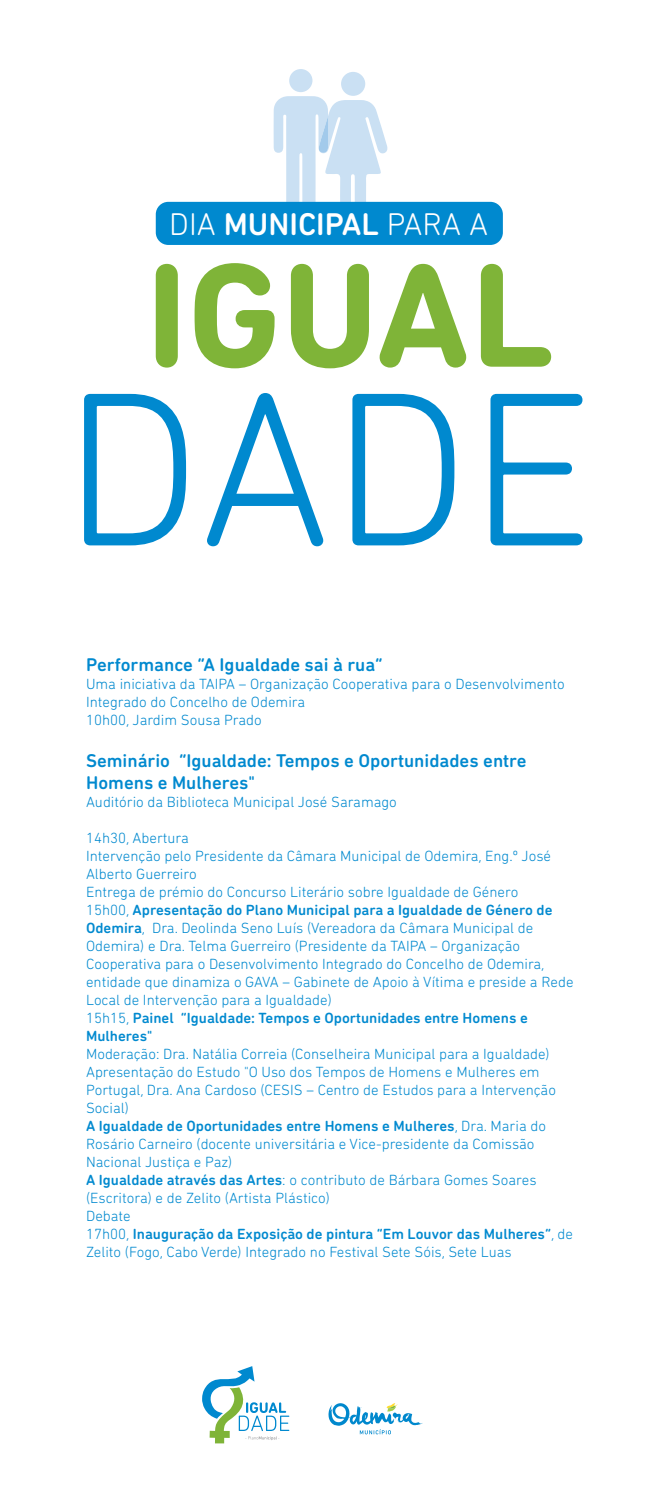
<style>
.page{position:relative;width:660px;height:1489px;background:#fff}
.page>*{position:absolute;margin:0;border:0;box-sizing:border-box;transform-origin:0 0}
.t1{font:500 32px "DIN Next Rounded LT Pro";color:#fff}
.t2{font:500 18.75px/22.5px "DIN Next Rounded LT Pro";color:#0089cf}
.t3{font:300 15px/18px "DIN Next Rounded LT Pro";color:#0089cf}
.s1{font-weight:300}
.s2{font-weight:500}
</style>
<div class="page">
<svg style="left:274px;top:69px;width:114px;height:133px"></svg>
<svg style="left:156px;top:264px;width:22px;height:103px;background:#84b741"></svg>
<svg style="left:195px;top:263px;width:80px;height:105px"></svg>
<svg style="left:291px;top:264px;width:78px;height:104px"></svg>
<svg style="left:380px;top:264px;width:86px;height:103px"></svg>
<svg style="left:481px;top:264px;width:70px;height:103px"></svg>
<svg style="left:84px;top:394px;width:102px;height:151px"></svg>
<svg style="left:207px;top:393px;width:116px;height:153px"></svg>
<svg style="left:352px;top:394px;width:102px;height:151px"></svg>
<svg style="left:490px;top:394px;width:92px;height:151px"></svg>
<div style="left:156px;top:202px;width:347px;height:43px;background:#0089cf;border-radius:12px"></div>
<svg style="left:202px;top:1366px;width:87px;height:77px"></svg>
<svg style="left:328px;top:1403px;width:95px;height:31px"></svg>
<h1 class="t1" style="left:169px;top:205px;width:320px"><span class="s1">DIA</span> MUNICIPAL <span class="s1">PARA A</span></h1>
<p class="t2" style="left:86px;top:652px;width:298px">Performance “A Igualdade sai à rua”</p>
<p class="t3" style="left:86px;top:674px;width:480px">Uma iniciativa da TAIPA – Organização Cooperativa para o Desenvolvimento<br>Integrado do Concelho de Odemira<br>10h00, Jardim Sousa Prado</p>
<p class="t2" style="left:86px;top:748px;width:442px">Seminário “Igualdade: Tempos e Oportunidades entre<br>Homens e Mulheres"</p>
<p class="t3" style="left:86px;top:792px;width:312px">Auditório da Biblioteca Municipal José Saramago</p>
<p class="t3" style="left:86px;top:828px;width:489px">14h30, Abertura<br>Intervenção pelo Presidente da Câmara Municipal de Odemira, Eng.º José Alberto Guerreiro<br>Entrega de prémio do Concurso Literário sobre Igualdade de Género<br>15h00, <span class="s2">Apresentação do Plano Municipal para a Igualdade de Género de Odemira</span>, Dra. Deolinda Seno Luís (Vereadora da Câmara Municipal de Odemira) e Dra. Telma Guerreiro (Presidente da TAIPA – Organização Cooperativa para o Desenvolvimento Integrado do Concelho de Odemira, entidade que dinamiza o GAVA – Gabinete de Apoio à Vítima e preside a Rede Local de Intervenção para a Igualdade)<br>15h15, <span class="s2">Painel “Igualdade: Tempos e Oportunidades entre Homens e Mulheres"</span></p>
<p class="t3" style="left:86px;top:1044px;width:488px">Moderação: Dra. Natália Correia (Conselheira Municipal para a Igualdade)<br>Apresentação do Estudo "O Uso dos Tempos de Homens e Mulheres em Portugal, Dra. Ana Cardoso (CESIS – Centro de Estudos para a Intervenção Social)<br><span class="s2">A Igualdade de Oportunidades entre Homens e Mulheres</span>, Dra. Maria do Rosário Carneiro (docente universitária e Vice-presidente da Comissão Nacional Justiça e Paz)<br><span class="s2">A Igualdade através das Artes</span>: o contributo de Bárbara Gomes Soares (Escritora) e de Zelito (Artista Plástico)<br>Debate<br>17h00, <span class="s2">Inauguração da Exposição de pintura “Em Louvor das Mulheres”</span>, de Zelito (Fogo, Cabo Verde) Integrado no Festival Sete Sóis, Sete Luas</p>
</div>
